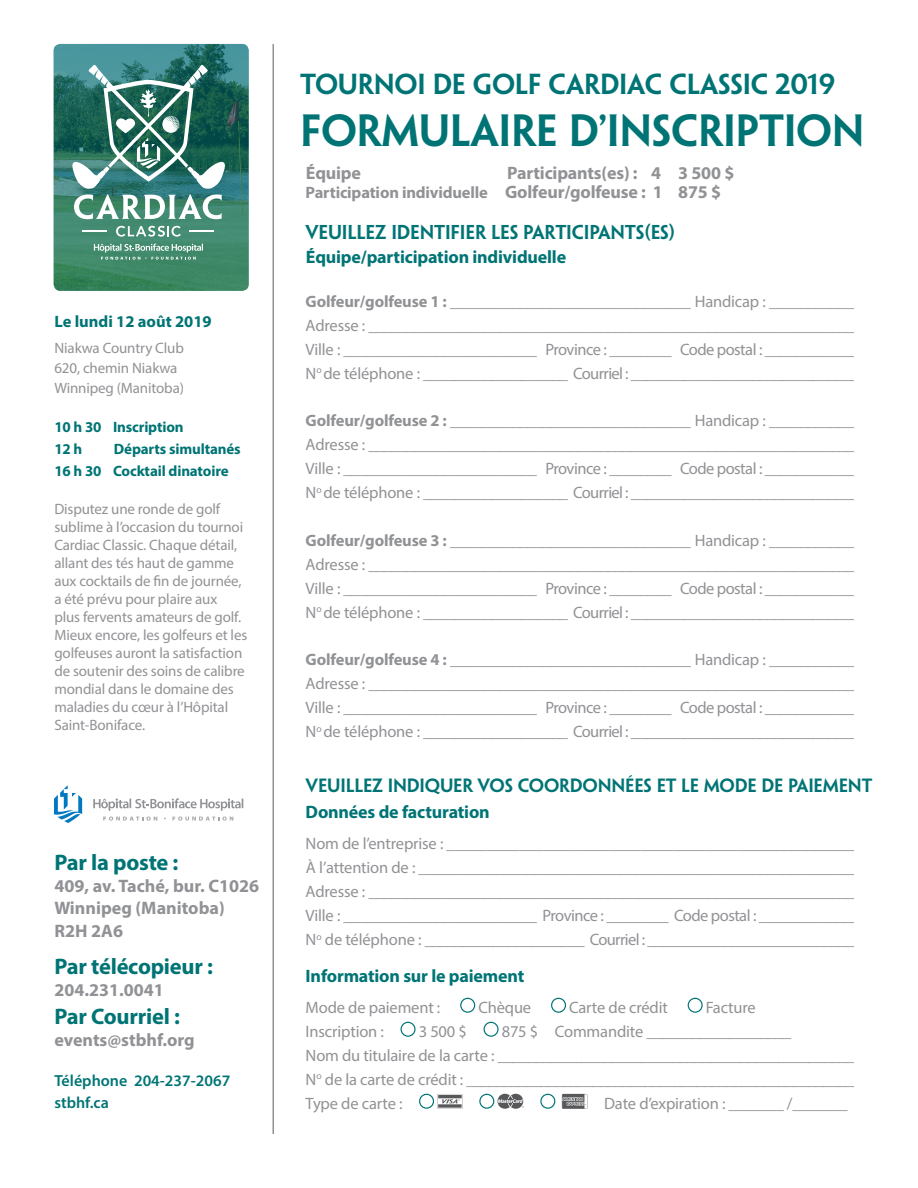
<style>
.page{position:relative;width:918px;height:1188px;background:#fff}
.page>*{position:absolute;margin:0;border:0;box-sizing:border-box;transform-origin:0 0}
.t1{font:40.5px "Penumbra MM 585 150";letter-spacing:-.01em;color:#007475}
.t2{font:25.95px "Penumbra MM 585 150";letter-spacing:-.01em;color:#007475}
.t3{font:700 22.5px "Myriad Pro";letter-spacing:-.01em;color:#007475}
.t4{font:700 18px/22px "Myriad Pro";color:#919295}
.t5{font:700 18px "Myriad Pro";letter-spacing:-.01em;color:#007475}
.t6{font:18px "Penumbra MM 585 150";letter-spacing:-.01em;color:#007475}
.t7{font:17.25px "Penumbra MM 585 150";letter-spacing:-.01em;color:#007475}
.t8{font:16.5px/24px "Myriad Pro";letter-spacing:-.01em;color:#919295}
.t9{font:700 16.5px "Myriad Pro";letter-spacing:-.01em;color:#919295}
.t10{font:700 16.5px "Myriad Pro";color:#007475}
.t11{font:600 16.05px/22px "Myriad Pro";color:#007475}
.t12{font:15px/18px "Myriad Pro";letter-spacing:-.01em;color:#919295}
.t13{font:700 15px "Myriad Pro";letter-spacing:-.01em;color:#007475}
.s1{font-size:18px}
.s2{font-weight:700}
</style>
<div class="page">
<div style="left:460px;top:998px;width:15px;height:15px;border:1px solid #007475;border-radius:50%"></div>
<div style="left:551px;top:998px;width:15px;height:15px;border:1px solid #007475;border-radius:50%"></div>
<div style="left:688px;top:998px;width:15px;height:15px;border:1px solid #007475;border-radius:50%"></div>
<div style="left:401px;top:1022px;width:15px;height:15px;border:1px solid #007475;border-radius:50%"></div>
<div style="left:484px;top:1022px;width:15px;height:15px;border:1px solid #007475;border-radius:50%"></div>
<div style="left:419px;top:1094px;width:15px;height:15px;border:1px solid #007475;border-radius:50%"></div>
<svg style="left:437px;top:1094px;width:26px;height:15px"></svg>
<div style="left:479px;top:1094px;width:15px;height:15px;border:1px solid #007475;border-radius:50%"></div>
<svg style="left:498px;top:1094px;width:26px;height:15px"></svg>
<div style="left:540px;top:1094px;width:15px;height:15px;border:1px solid #007475;border-radius:50%"></div>
<svg style="left:562px;top:1094px;width:26px;height:15px"></svg>
<svg style="left:54px;top:785px;width:28px;height:38px"></svg>
<svg style="left:93px;top:798px;width:150px;height:13px"></svg>
<svg style="left:103px;top:817px;width:54px;height:4px"></svg>
<svg style="left:172px;top:817px;width:61px;height:4px"></svg>
<hr style="left:272px;top:44px;width:2px;height:1090px;background:#919295">
<img style="left:54px;top:44px;width:195px;height:247px">
<hr style="left:189px;top:230px;width:24px;height:2px;background:#fff">
<svg style="left:116px;top:226px;width:65px;height:11px"></svg>
<hr style="left:82px;top:230px;width:25px;height:2px;background:#fff">
<svg style="left:94px;top:244px;width:109px;height:16px"></svg>
<svg style="left:72px;top:65px;width:153px;height:154px"></svg>
<p class="t10" style="left:54px;top:310px;width:159px">Le lundi 12 août 2019</p>
<p class="t12" style="left:54px;top:339px;width:131px">Niakwa Country Club</p>
<p class="t12" style="left:54px;top:359px;width:125px">620, chemin Niakwa</p>
<p class="t12" style="left:54px;top:379px;width:131px">Winnipeg (Manitoba)</p>
<p class="t13" style="left:54px;top:418px;width:131px">10 h 30 Inscription</p>
<p class="t13" style="left:54px;top:439px;width:30px">12 h</p>
<p class="t13" style="left:114px;top:439px;width:128px">Départs simultanés</p>
<p class="t13" style="left:54px;top:461px;width:176px">16 h 30 Cocktail dinatoire</p>
<p class="t12" style="left:54px;top:500px;width:194px">Disputez une ronde de golf sublime à l’occasion du tournoi<br>Cardiac Classic. Chaque détail, allant des tés haut de gamme aux cocktails de fin de journée, a été prévu pour plaire aux<br>plus fervents amateurs de golf.<br>Mieux encore, les golfeurs et les golfeuses auront la satisfaction de soutenir des soins de calibre mondial dans le domaine des maladies du cœur à l’Hôpital<br>Saint-Boniface.</p>
<p class="t3" style="left:54px;top:848px;width:126px">Par la poste :</p>
<p class="t4" style="left:54px;top:875px;width:206px">409, av. Taché, bur. C1026<br>Winnipeg (Manitoba)<br>R2H 2A6</p>
<p class="t3" style="left:54px;top:951px;width:160px">Par télécopieur :</p>
<p class="t4" style="left:54px;top:978px;width:111px">204.231.0041</p>
<p class="t3" style="left:54px;top:1002px;width:127px">Par Courriel :</p>
<p class="t4" style="left:54px;top:1028px;width:142px">events@stbhf.org</p>
<p class="t11" style="left:54px;top:1069px;width:177px">Téléphone 204-237-2067 stbhf.ca</p>
<p class="t2" style="left:300px;top:69px;width:536px">TOURNOI DE GOLF CARDIAC CLASSIC 2019</p>
<p class="t1" style="left:300px;top:107px;width:566px">FORMULAIRE D’INSCRIPTION</p>
<p class="t4" style="left:306px;top:161px;width:57px">Équipe</p>
<p class="t4" style="left:507px;top:161px;width:229px">Participants(es) : 4 3 500 $</p>
<p class="t9" style="left:306px;top:182px;width:417px">Participation individuelle <span class="s1">Golfeur/golfeuse : 1 875 $</span></p>
<p class="t6" style="left:306px;top:222px;width:371px">VEUILLEZ IDENTIFIER LES PARTICIPANTS(ES)</p>
<p class="t5" style="left:306px;top:245px;width:262px">Équipe/participation individuelle</p>
<p class="t8" style="left:306px;top:289px;width:563px"><span class="s2">Golfeur/golfeuse 1 :</span> _______________________________ Handicap : ____________ Adresse : ________________________________________________________________ Ville : _________________________ Province : ________ Code postal : _____________ N<sup>o</sup> de téléphone : ___________________ Courriel : _______________________________</p>
<p class="t8" style="left:306px;top:409px;width:563px"><span class="s2">Golfeur/golfeuse 2 :</span> _______________________________ Handicap : ____________ Adresse : ________________________________________________________________ Ville : _________________________ Province : ________ Code postal : _____________ N<sup>o</sup> de téléphone : ___________________ Courriel : _______________________________</p>
<p class="t8" style="left:306px;top:528px;width:563px"><span class="s2">Golfeur/golfeuse 3 :</span> _______________________________ Handicap : ____________ Adresse : ________________________________________________________________ Ville : _________________________ Province : ________ Code postal : _____________ N<sup>o</sup> de téléphone : ___________________ Courriel : _______________________________</p>
<p class="t8" style="left:306px;top:648px;width:563px"><span class="s2">Golfeur/golfeuse 4 :</span> _______________________________ Handicap : ____________ Adresse : ________________________________________________________________ Ville : _________________________ Province : ________ Code postal : _____________ N<sup>o</sup> de téléphone : ___________________ Courriel : _______________________________</p>
<p class="t7" style="left:306px;top:776px;width:568px">VEUILLEZ INDIQUER VOS COORDONNÉES ET LE MODE DE PAIEMENT</p>
<p class="t5" style="left:306px;top:801px;width:186px">Données de facturation</p>
<p class="t8" style="left:306px;top:831px;width:563px">Nom de l’entreprise : ____________________________________________________ À l’attention de : _________________________________________________________ Adresse : ________________________________________________________________ Ville : _________________________ Province : ________ Code postal : ______________ N<sup>o</sup> de téléphone : _____________________ Courriel : ____________________________</p>
<p class="t5" style="left:306px;top:964px;width:220px">Information sur le paiement</p>
<p class="t8" style="left:306px;top:995px;width:136px">Mode de paiement :</p>
<p class="t8" style="left:478px;top:995px;width:54px">Chèque</p>
<p class="t8" style="left:569px;top:995px;width:100px">Carte de crédit</p>
<p class="t8" style="left:706px;top:995px;width:51px">Facture</p>
<p class="t8" style="left:306px;top:1019px;width:80px">Inscription :</p>
<p class="t8" style="left:419px;top:1019px;width:50px">3 500 $</p>
<p class="t8" style="left:306px;top:1019px;width:559px;text-indent:196px">875 $ Commandite ___________________<br>Nom du titulaire de la carte : ________________________________________________ N<sup>o</sup> de la carte de crédit : _____________________________________________________ Type de carte :</p>
<p class="t8" style="left:604px;top:1091px;width:245px">Date d’expiration : _______ /_______</p>
</div>
